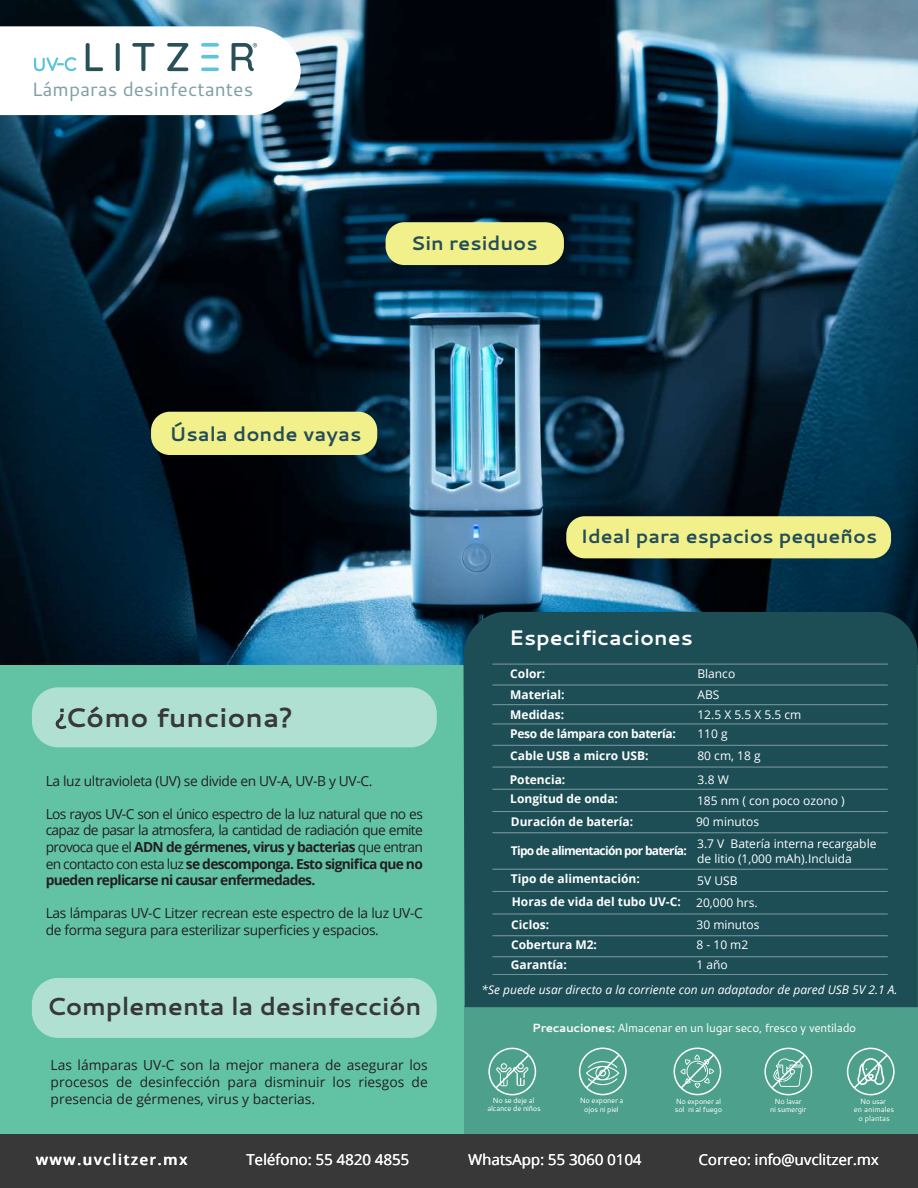
<style>
.page{position:relative;width:918px;height:1188px;background:#fff}
.page>*{position:absolute;margin:0;border:0;box-sizing:border-box;transform-origin:0 0}
.t1{font:700 27px "Cantarell";color:#383839}
.t2{font:700 24.75px "Cantarell";letter-spacing:-.01em;color:#383839}
.t3{font:700 21px "Cantarell";color:#fff}
.t4{font:700 19.8px "Cantarell";color:#244e57}
.t5{font:700 19.65px "Cantarell";color:#244e57}
.t6{font:19.35px "Cantarell";color:#7f9fa6}
.t7{font:700 19.2px "Cantarell";color:#244e57}
.t8{font:15px "Open Sans";color:#fff}
.t9{font:600 15px "Open Sans";letter-spacing:.1em;color:#fff}
.t10{font:13.8px/16.5px "Open Sans";letter-spacing:-.025em;color:#231f20;text-align:justify}
.t11{font:12px/19.5px "Open Sans";color:#fff}
.t12{font:700 12px/20px "Open Sans";color:#fff}
.t13{font:italic 12px "Open Sans";color:#fff}
.t14{font:700 12px/19.5px "Open Sans";letter-spacing:-.025em;color:#fff}
.t15{font:700 12px "Open Sans";letter-spacing:-.06em;color:#fff}
.t16{font:11.85px "Cantarell";letter-spacing:-.03em;color:#fff}
.t17{font:7.5px/8.2px "Cantarell";letter-spacing:-.03em;color:#fff;text-align:center}
.t18{font:7.5px/8.6px "Cantarell";color:#fff;text-align:center}
.s1{font-weight:700}
</style>
<div class="page">
<div style="left:0;top:1130px;width:918px;height:58px;background:#383839"></div>
<div style="left:0;top:664px;width:918px;height:470px;background:#62c3a4"></div>
<div style="left:32px;top:687px;width:405px;height:60px;background:#b0e0d1;border-radius:26px"></div>
<div style="left:32px;top:978px;width:405px;height:60px;background:#b0e0d1;border-radius:26px"></div>
<img style="left:0;top:0;width:918px;height:664px">
<div style="left:386px;top:222px;width:178px;height:43px;background:#f2f08a;border-radius:19px"></div>
<div style="left:566px;top:516px;width:325px;height:42px;background:#f2f08a;border-radius:18px"></div>
<div style="left:151px;top:412px;width:226px;height:43px;background:#f2f08a;border-radius:19px"></div>
<svg style="left:0;top:26px;width:301px;height:89px"></svg>
<div style="left:463px;top:612px;width:455px;height:395px;background:#1d4e56"></div>
<div style="left:465px;top:1006px;width:453px;height:128px;background:#4da08c"></div>
<svg style="left:579px;top:1048px;width:48px;height:47px"></svg>
<svg style="left:673px;top:1047px;width:48px;height:48px"></svg>
<svg style="left:764px;top:1048px;width:48px;height:47px"></svg>
<svg style="left:847px;top:1048px;width:48px;height:47px"></svg>
<svg style="left:488px;top:1048px;width:48px;height:47px"></svg>
<svg style="left:56px;top:709px;width:11px;height:20px"></svg>
<hr style="left:492px;top:664px;width:396px;height:1px;background:#fff">
<hr style="left:492px;top:685px;width:396px;height:1px;background:#fff">
<hr style="left:492px;top:704px;width:396px;height:1px;background:#fff">
<hr style="left:492px;top:724px;width:396px;height:1px;background:#fff">
<hr style="left:492px;top:745px;width:396px;height:1px;background:#fff">
<hr style="left:492px;top:767px;width:396px;height:1px;background:#fff">
<hr style="left:492px;top:789px;width:396px;height:1px;background:#fff">
<hr style="left:492px;top:811px;width:396px;height:1px;background:#fff">
<hr style="left:492px;top:832px;width:396px;height:1px;background:#fff">
<hr style="left:492px;top:869px;width:396px;height:1px;background:#fff">
<hr style="left:492px;top:891px;width:396px;height:1px;background:#fff">
<hr style="left:492px;top:914px;width:396px;height:1px;background:#fff">
<hr style="left:492px;top:935px;width:396px;height:1px;background:#fff">
<hr style="left:492px;top:956px;width:396px;height:1px;background:#fff">
<hr style="left:492px;top:974px;width:396px;height:1px;background:#fff">
<h3 class="t6" style="left:32px;top:76px;width:223px">Lámparas desinfectantes</h3>
<h3 class="t5" style="left:411px;top:229px;width:128px">Sin residuos</h3>
<h3 class="t4" style="left:169px;top:420px;width:194px">Úsala donde vayas</h3>
<h1 class="t1" style="left:65px;top:699px;width:230px">Cómo funciona?</h1>
<h3 class="t7" style="left:581px;top:523px;width:298px">Ideal para espacios pequeños</h3>
<h3 class="t3" style="left:509px;top:623px;width:185px">Especificaciones</h3>
<p class="t12" style="left:510px;top:663px;width:37px">Color:</p>
<p class="t11" style="left:697px;top:664px;width:39px">Blanco</p>
<p class="t12" style="left:510px;top:685px;width:56px">Material:</p>
<p class="t11" style="left:697px;top:685px;width:23px">ABS</p>
<p class="t14" style="left:510px;top:704px;width:167px">Medidas:<br>Peso de lámpara con batería:</p>
<p class="t11" style="left:697px;top:704px;width:105px">12.5 X 5.5 X 5.5 cm<br>110 g</p>
<p class="t10" style="left:46px;top:772px;width:328px">La luz ultravioleta (UV) se divide en UV-A, UV-B y UV-C.</p>
<p class="t10" style="left:46px;top:805px;width:379px">Los rayos UV-C son el único espectro de la luz natural que no es capaz de pasar la atmosfera, la cantidad de radiación que emite provoca que el <span class="s1">ADN de gérmenes, virus y bacterias</span> que entran en contacto con esta luz <span class="s1">se descomponga. Esto significa que no pueden replicarse ni causar enfermedades.</span></p>
<p class="t10" style="left:46px;top:905px;width:379px">Las lámparas UV-C Litzer recrean este espectro de la luz UV-C de forma segura para esterilizar superficies y espacios.</p>
<h2 class="t2" style="left:46px;top:989px;width:377px">Complementa la desinfección</h2>
<p class="t10" style="left:51px;top:1057px;width:379px">Las lámparas UV-C son la mejor manera de asegurar los procesos de desinfección para disminuir los riesgos de presencia de gérmenes, virus y bacterias.</p>
<p class="t12" style="left:510px;top:746px;width:140px">Cable USB a micro USB:</p>
<p class="t11" style="left:697px;top:746px;width:65px">80 cm, 18 g</p>
<p class="t12" style="left:510px;top:789px;width:109px">Longitud de onda:</p>
<p class="t11" style="left:697px;top:790px;width:149px">185 nm ( con poco ozono )</p>
<p class="t12" style="left:510px;top:769px;width:57px">Potencia:</p>
<p class="t11" style="left:698px;top:770px;width:33px">3.8 W</p>
<p class="t12" style="left:511px;top:812px;width:124px">Duración de batería:</p>
<p class="t11" style="left:696px;top:812px;width:64px">90 minutos</p>
<p class="t15" style="left:511px;top:843px;width:178px">Tipo de alimentación por batería:</p>
<p class="t11" style="left:697px;top:836px;width:181px;line-height:14.4px">3.7 V Batería interna recargable de litio (1,000 mAh).Incluida</p>
<p class="t12" style="left:511px;top:869px;width:130px">Tipo de alimentación:</p>
<p class="t11" style="left:697px;top:871px;width:42px">5V USB</p>
<p class="t12" style="left:512px;top:891px;width:171px">Horas de vida del tubo UV-C:</p>
<p class="t11" style="left:696px;top:893px;width:63px">20,000 hrs.</p>
<p class="t12" style="left:511px;top:915px;width:39px">Ciclos:</p>
<p class="t11" style="left:697px;top:915px;width:64px">30 minutos</p>
<p class="t11" style="left:697px;top:955px;width:33px">1 año</p>
<p class="t12" style="left:511px;top:935px;width:88px">Cobertura M2:<br>Garantía:</p>
<p class="t11" style="left:697px;top:935px;width:53px">8 - 10 m2</p>
<p class="t13" style="left:482px;top:981px;width:418px">*Se puede usar directo a la corriente con un adaptador de pared USB 5V 2.1 A.</p>
<p class="t16" style="left:532px;top:1019px;width:325px"><span class="s1">Precauciones:</span> Almacenar en un lugar seco, fresco y ventilado</p>
<p class="t17" style="left:487px;top:1096px;width:55px">No se deje al alcance de niños</p>
<p class="t17" style="left:580px;top:1096px;width:45px">No exponer a ojos ni piel</p>
<p class="t17" style="left:675px;top:1097px;width:49px;text-align:left">No exponer al sol ni al fuego</p>
<p class="t17" style="left:770px;top:1097px;width:38px">No lavar<br>ni sumergir</p>
<p class="t18" style="left:854px;top:1097px;width:42px">No usar<br>en animales o plantas</p>
<p class="t9" style="left:36px;top:1149px;width:153px">www.uvclitzer.mx</p>
<p class="t8" style="left:247px;top:1149px;width:164px">Teléfono: 55 4820 4855</p>
<p class="t8" style="left:469px;top:1149px;width:175px">WhatsApp: 55 3060 0104</p>
<p class="t8" style="left:699px;top:1149px;width:182px">Correo: info@uvclitzer.mx</p>
</div>
